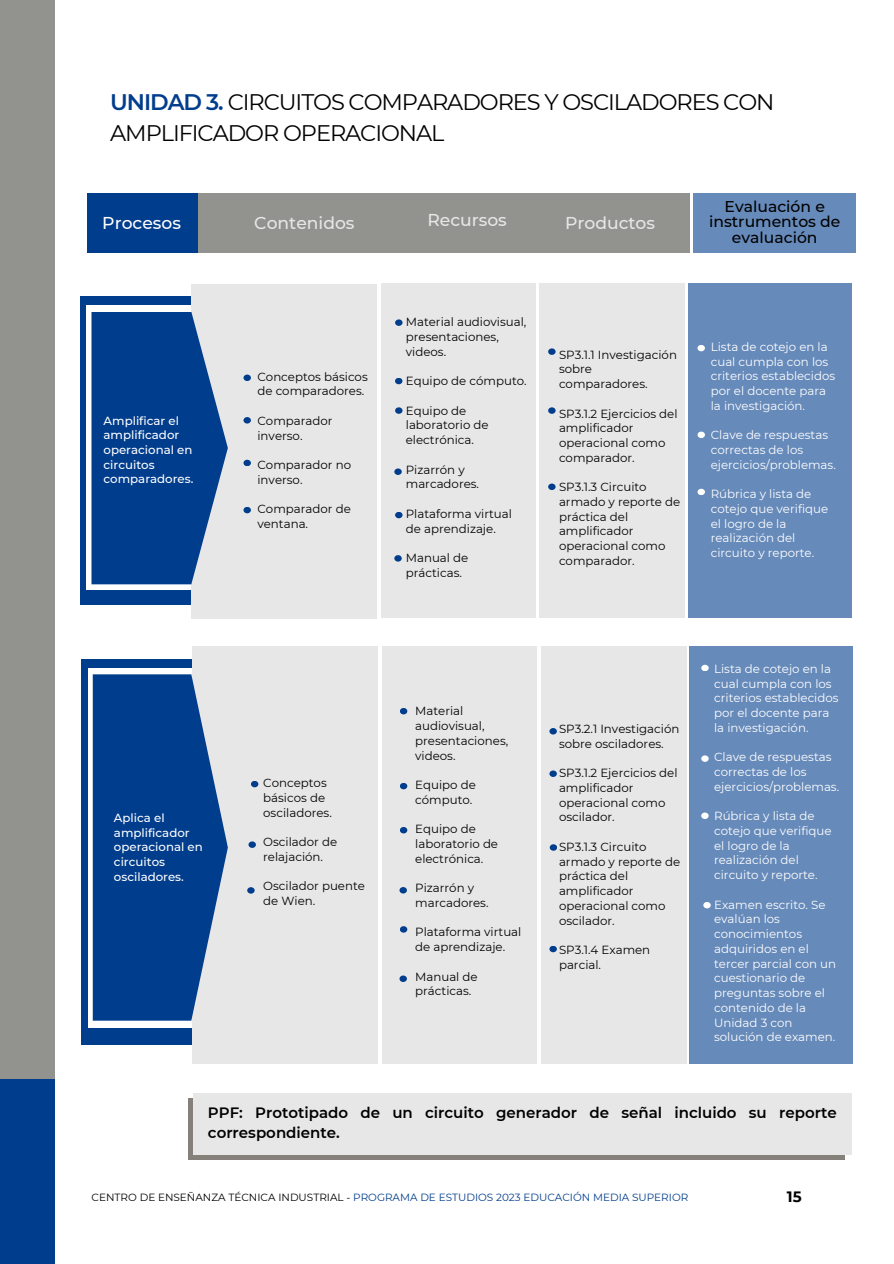
<style>
.page{position:relative;width:894px;height:1264px;background:#fff}
.page>*{position:absolute;margin:0;border:0;box-sizing:border-box;transform-origin:0 0}
.t1{font:22.5px/31.5px "Montserrat";letter-spacing:-.05em;color:#000}
.t2{font:500 17.1px "Montserrat";color:#e8e7e7}
.t3{font:500 17.1px "Montserrat";color:#fff}
.t4{font:500 15.6px/15.8px "Montserrat";color:#000;text-align:center}
.t5{font:600 15px/20.2px "Montserrat";color:#000}
.t6{font:700 15px "Montserrat";color:#000}
.t7{font:11.85px/14.7px "Montserrat";color:#000}
.t8{font:11.85px/14.7px "Montserrat";color:#fff}
.t9{font:500 11.85px/14.7px "Montserrat";color:#fff}
.t10{font:10.5px "Montserrat";color:#013d8d}
.s1{font-weight:600;color:#013d8d}
.s2{color:#000}
</style>
<div class="page">
<div style="left:80px;top:296px;width:111px;height:308px;background:#013d8d"></div>
<div style="left:86px;top:305px;width:584px;height:285px;background:#fff"></div>
<div style="left:191px;top:284px;width:186px;height:334px;background:#e8e7e7"></div>
<div style="left:381px;top:284px;width:155px;height:333px;background:#e8e7e7"></div>
<div style="left:539px;top:284px;width:146px;height:334px;background:#e8e7e7"></div>
<svg style="left:91px;top:312px;width:137px;height:272px;background:#205499"></svg>
<div style="left:548px;top:348px;width:7px;height:7px;background:#013d8d;border-radius:50%"></div>
<div style="left:688px;top:284px;width:163px;height:333px;background:#668aba"></div>
<div style="left:697px;top:431px;width:7px;height:7px;background:#fff;border-radius:50%"></div>
<div style="left:87px;top:193px;width:603px;height:59px;background:#92928e"></div>
<div style="left:87px;top:193px;width:110px;height:59px;background:#013d8d"></div>
<div style="left:693px;top:193px;width:162px;height:59px;background:#668aba"></div>
<div style="left:0;top:0;width:55px;height:1092px;background:#92928e"></div>
<div style="left:0;top:1078px;width:55px;height:185px;background:#013d8d"></div>
<div style="left:243px;top:460px;width:8px;height:6px;background:#013d8d;border-radius:50%"></div>
<div style="left:243px;top:417px;width:8px;height:6px;background:#013d8d;border-radius:50%"></div>
<div style="left:394px;top:555px;width:7px;height:6px;background:#013d8d;border-radius:50%"></div>
<div style="left:243px;top:374px;width:8px;height:7px;background:#013d8d;border-radius:50%"></div>
<div style="left:243px;top:507px;width:8px;height:6px;background:#013d8d;border-radius:50%"></div>
<div style="left:395px;top:319px;width:7px;height:7px;background:#013d8d;border-radius:50%"></div>
<div style="left:395px;top:378px;width:7px;height:6px;background:#013d8d;border-radius:50%"></div>
<div style="left:395px;top:407px;width:7px;height:7px;background:#013d8d;border-radius:50%"></div>
<div style="left:394px;top:468px;width:7px;height:7px;background:#013d8d;border-radius:50%"></div>
<div style="left:395px;top:512px;width:7px;height:6px;background:#013d8d;border-radius:50%"></div>
<div style="left:548px;top:407px;width:7px;height:7px;background:#013d8d;border-radius:50%"></div>
<div style="left:548px;top:483px;width:7px;height:7px;background:#013d8d;border-radius:50%"></div>
<div style="left:697px;top:345px;width:7px;height:6px;background:#fff;border-radius:50%"></div>
<div style="left:697px;top:488px;width:7px;height:7px;background:#fff;border-radius:50%"></div>
<div style="left:82px;top:659px;width:110px;height:385px;background:#013d8d"></div>
<div style="left:88px;top:668px;width:584px;height:359px;background:#fff"></div>
<div style="left:192px;top:646px;width:186px;height:417px;background:#e8e7e7"></div>
<div style="left:382px;top:646px;width:155px;height:417px;background:#e8e7e7"></div>
<div style="left:540px;top:646px;width:146px;height:417px;background:#e8e7e7"></div>
<svg style="left:93px;top:674px;width:135px;height:346px;background:#205499"></svg>
<div style="left:549px;top:728px;width:7px;height:6px;background:#013d8d;border-radius:50%"></div>
<div style="left:689px;top:646px;width:163px;height:417px;background:#668aba"></div>
<div style="left:701px;top:755px;width:7px;height:7px;background:#fff;border-radius:50%"></div>
<div style="left:247px;top:887px;width:7px;height:6px;background:#013d8d;border-radius:50%"></div>
<div style="left:248px;top:841px;width:8px;height:7px;background:#013d8d;border-radius:50%"></div>
<div style="left:399px;top:975px;width:8px;height:7px;background:#013d8d;border-radius:50%"></div>
<div style="left:251px;top:780px;width:7px;height:7px;background:#013d8d;border-radius:50%"></div>
<div style="left:400px;top:708px;width:7px;height:6px;background:#013d8d;border-radius:50%"></div>
<div style="left:400px;top:782px;width:7px;height:7px;background:#013d8d;border-radius:50%"></div>
<div style="left:400px;top:827px;width:7px;height:6px;background:#013d8d;border-radius:50%"></div>
<div style="left:399px;top:887px;width:8px;height:6px;background:#013d8d;border-radius:50%"></div>
<div style="left:400px;top:926px;width:7px;height:6px;background:#013d8d;border-radius:50%"></div>
<div style="left:549px;top:770px;width:7px;height:7px;background:#013d8d;border-radius:50%"></div>
<div style="left:549px;top:844px;width:8px;height:6px;background:#013d8d;border-radius:50%"></div>
<div style="left:701px;top:664px;width:7px;height:7px;background:#fff;border-radius:50%"></div>
<div style="left:701px;top:812px;width:7px;height:7px;background:#fff;border-radius:50%"></div>
<div style="left:549px;top:945px;width:7px;height:7px;background:#013d8d;border-radius:50%"></div>
<div style="left:703px;top:902px;width:7px;height:6px;background:#fff;border-radius:50%"></div>
<svg style="left:189px;top:1098px;width:655px;height:61px;background:#97938e"></svg>
<div style="left:193px;top:1092px;width:658px;height:62px;background:#e8e7e7"></div>
<h5 class="t1" style="left:110px;top:86px;width:665px"><span class="s1">UNIDAD 3.</span> CIRCUITOS COMPARADORES Y OSCILADORES CON<br>AMPLIFICADOR OPERACIONAL</h5>
<h5 class="t3" style="left:102px;top:212px;width:80px">Procesos</h5>
<h5 class="t2" style="left:254px;top:212px;width:102px">Contenidos</h5>
<h5 class="t2" style="left:427px;top:210px;width:81px">Recursos</h5>
<h4 class="t2" style="left:565px;top:212px;width:91px">Productos</h4>
<h1 class="t9" style="left:103px;top:413px;width:91px">Amplificar el amplificador operacional en circuitos comparadores.</h1>
<h2 class="t7" style="left:257px;top:369px;width:112px">Conceptos básicos de comparadores.</h2>
<h2 class="t7" style="left:257px;top:413px;width:77px">Comparador inverso.</h2>
<h2 class="t7" style="left:257px;top:457px;width:95px">Comparador no inverso.</h2>
<h2 class="t7" style="left:257px;top:502px;width:95px">Comparador de ventana.</h2>
<h5 class="t7" style="left:405px;top:314px;width:122px">Material audiovisual, presentaciones, videos.</h5>
<h5 class="t7" style="left:405px;top:373px;width:122px">Equipo de cómputo.</h5>
<h5 class="t7" style="left:405px;top:403px;width:84px">Equipo de laboratorio de electrónica.</h5>
<h5 class="t7" style="left:405px;top:462px;width:75px">Pizarrón y marcadores.</h5>
<h5 class="t7" style="left:405px;top:506px;width:108px">Plataforma virtual de aprendizaje.</h5>
<h5 class="t7" style="left:405px;top:550px;width:64px">Manual de prácticas.</h5>
<h2 class="t7" style="left:559px;top:347px;width:119px">SP3.1.1 Investigación sobre comparadores.</h2>
<h5 class="t7" style="left:559px;top:406px;width:120px">SP3.1.2 Ejercicios del amplificador operacional como comparador.</h5>
<h5 class="t7" style="left:559px;top:479px;width:123px">SP3.1.3 Circuito armado y reporte de práctica del amplificador operacional como comparador.</h5>
<h5 class="t4" style="left:708px;top:198px;width:133px">Evaluación e instrumentos de evaluación</h5>
<h5 class="t8" style="left:710px;top:339px;width:126px">Lista de cotejo en la cual cumpla con los criterios establecidos por el docente para la investigación.</h5>
<h5 class="t8" style="left:710px;top:427px;width:126px">Clave de respuestas correctas de los ejercicios/problemas.</h5>
<h5 class="t8" style="left:710px;top:486px;width:119px">Rúbrica y lista de cotejo que verifique el logro de la realización del circuito y reporte.</h5>
<h5 class="t9" style="left:114px;top:810px;width:90px">Aplica el amplificador operacional en circuitos osciladores.</h5>
<h5 class="t7" style="left:263px;top:775px;width:70px">Conceptos básicos de osciladores.</h5>
<h5 class="t7" style="left:263px;top:834px;width:75px">Oscilador de relajación.</h5>
<h5 class="t7" style="left:263px;top:878px;width:103px">Oscilador puente de Wien.</h5>
<h5 class="t7" style="left:415px;top:703px;width:94px">Material audiovisual, presentaciones, videos.</h5>
<h5 class="t7" style="left:415px;top:777px;width:62px">Equipo de cómputo.</h5>
<h5 class="t7" style="left:415px;top:821px;width:84px">Equipo de laboratorio de electrónica.</h5>
<h5 class="t7" style="left:415px;top:880px;width:75px">Pizarrón y marcadores.</h5>
<h3 class="t7" style="left:415px;top:924px;width:108px">Plataforma virtual de aprendizaje.</h3>
<p class="t7" style="left:415px;top:968px;width:64px">Manual de prácticas.</p>
<h5 class="t7" style="left:559px;top:721px;width:122px">SP3.2.1 Investigación sobre osciladores.</h5>
<h5 class="t7" style="left:559px;top:765px;width:120px">SP3.1.2 Ejercicios del amplificador operacional como oscilador.</h5>
<h5 class="t7" style="left:559px;top:839px;width:123px">SP3.1.3 Circuito armado y reporte de práctica del amplificador operacional como oscilador.</h5>
<h5 class="t7" style="left:559px;top:942px;width:93px">SP3.1.4 Examen parcial.</h5>
<h5 class="t8" style="left:714px;top:661px;width:126px">Lista de cotejo en la cual cumpla con los criterios establecidos por el docente para la investigación.</h5>
<h5 class="t8" style="left:714px;top:749px;width:126px">Clave de respuestas correctas de los ejercicios/problemas.</h5>
<h5 class="t8" style="left:714px;top:808px;width:119px">Rúbrica y lista de cotejo que verifique el logro de la realización del circuito y reporte.</h5>
<h4 class="t8" style="left:714px;top:897px;width:123px">Examen escrito. Se evalúan los conocimientos adquiridos en el tercer parcial con un cuestionario de preguntas sobre el contenido de la<br>Unidad 3 con solución de examen.</h4>
<p class="t5" style="left:208px;top:1102px;width:630px">PPF: Prototipado de un circuito generador de señal incluido su reporte correspondiente.</p>
<h5 class="t10" style="left:92px;top:1191px;width:598px"><span class="s2">CENTRO DE ENSEÑANZA TÉCNICA INDUSTRIAL -</span> PROGRAMA DE ESTUDIOS 2023 EDUCACIÓN MEDIA SUPERIOR</h5>
<h5 class="t6" style="left:786px;top:1187px;width:16px">15</h5>
</div>
